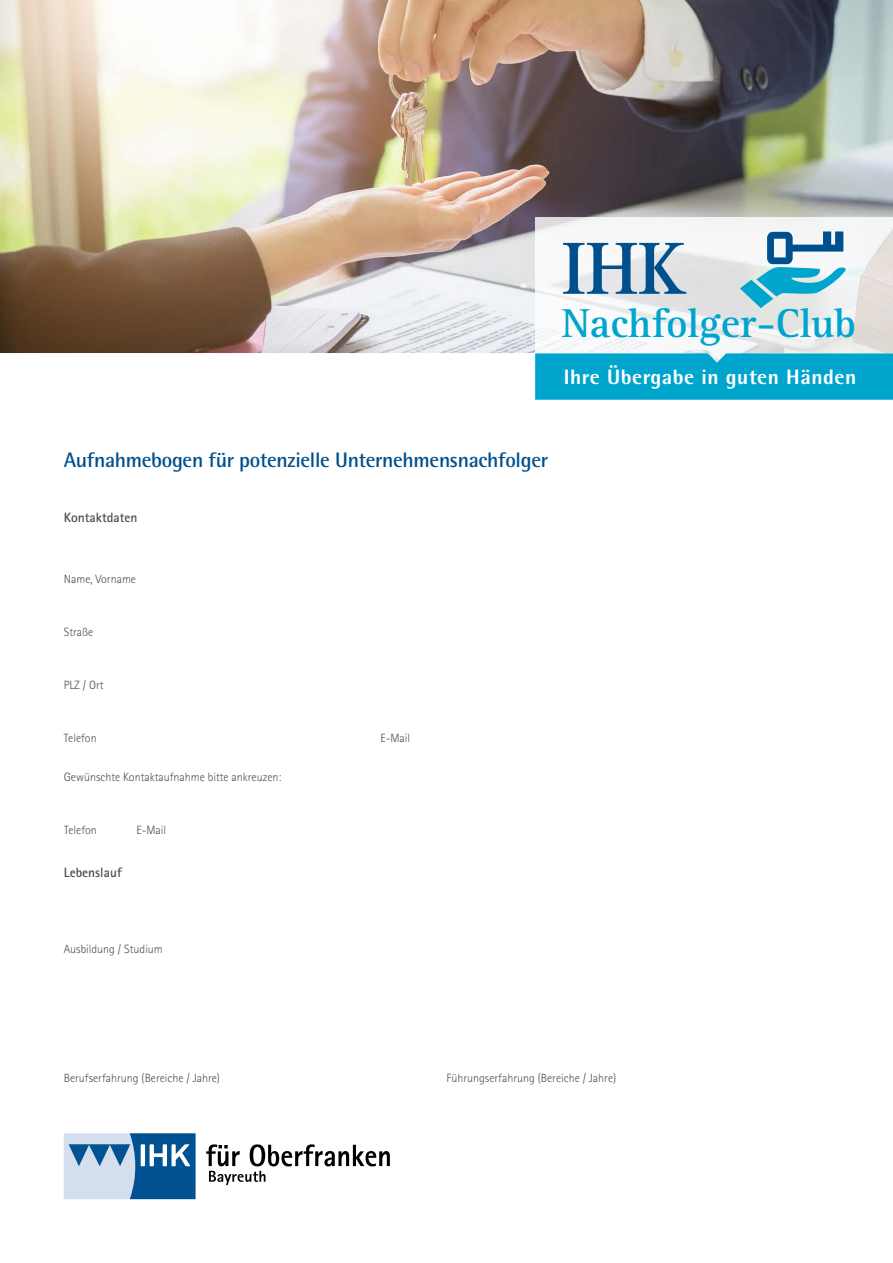
<style>
.page{position:relative;width:893px;height:1263px;background:#fff}
.page>*{position:absolute;margin:0;border:0;box-sizing:border-box;transform-origin:0 0}
.t1{font:700 76.5px "Rotis Serif";color:#00508e}
.t2{font:700 41.7px "Rotis Serif";color:#00a5ce}
.t3{font:700 21px "Rotis Semi Sans";letter-spacing:-.015em;color:#00508e}
.t4{font:800 20.85px "Rotis Semi Sans";letter-spacing:.025em;color:#fff}
.t5{font:700 13.5px "Rotis Sans Serif";color:#4d4d4c}
.t6{font:300 12px "Rotis Sans Serif";color:#4d4d4c}
</style>
<div class="page">
<img style="left:0;top:0;width:893px;height:354px">
<svg style="left:64px;top:1133px;width:132px;height:66px"></svg>
<svg style="left:206px;top:1144px;width:184px;height:41px"></svg>
<svg style="left:535px;top:218px;width:358px;height:135px;fill:#f4f5f5"></svg>
<div style="left:535px;top:353px;width:358px;height:47px;background:#00a5ce"></div>
<svg style="left:740px;top:232px;width:105px;height:76px"></svg>
<h1 class="t1" style="left:562px;top:223px;width:126px">IHK</h1>
<h2 class="t2" style="left:562px;top:299px;width:296px">Nachfolger-Club</h2>
<h3 class="t4" style="left:564px;top:364px;width:294px">Ihre Übergabe in guten Händen</h3>
<h3 class="t3" style="left:64px;top:447px;width:486px">Aufnahmebogen für potenzielle Unternehmensnachfolger</h3>
<p class="t5" style="left:64px;top:509px;width:75px">Kontaktdaten</p>
<p class="t6" style="left:64px;top:572px;width:74px">Name, Vorname</p>
<p class="t6" style="left:64px;top:625px;width:31px">Straße</p>
<p class="t6" style="left:64px;top:678px;width:41px">PLZ / Ort</p>
<p class="t6" style="left:64px;top:731px;width:34px">Telefon</p>
<p class="t6" style="left:380px;top:731px;width:31px">E-Mail</p>
<p class="t6" style="left:64px;top:770px;width:219px">Gewünschte Kontaktaufnahme bitte ankreuzen:</p>
<p class="t6" style="left:64px;top:823px;width:34px">Telefon</p>
<p class="t6" style="left:136px;top:823px;width:31px">E-Mail</p>
<p class="t5" style="left:64px;top:864px;width:59px">Lebenslauf</p>
<p class="t6" style="left:64px;top:942px;width:101px">Ausbildung / Studium</p>
<p class="t6" style="left:64px;top:1071px;width:158px">Berufserfahrung (Bereiche / Jahre)</p>
<p class="t6" style="left:446px;top:1071px;width:171px">Führungserfahrung (Bereiche / Jahre)</p>
</div>
